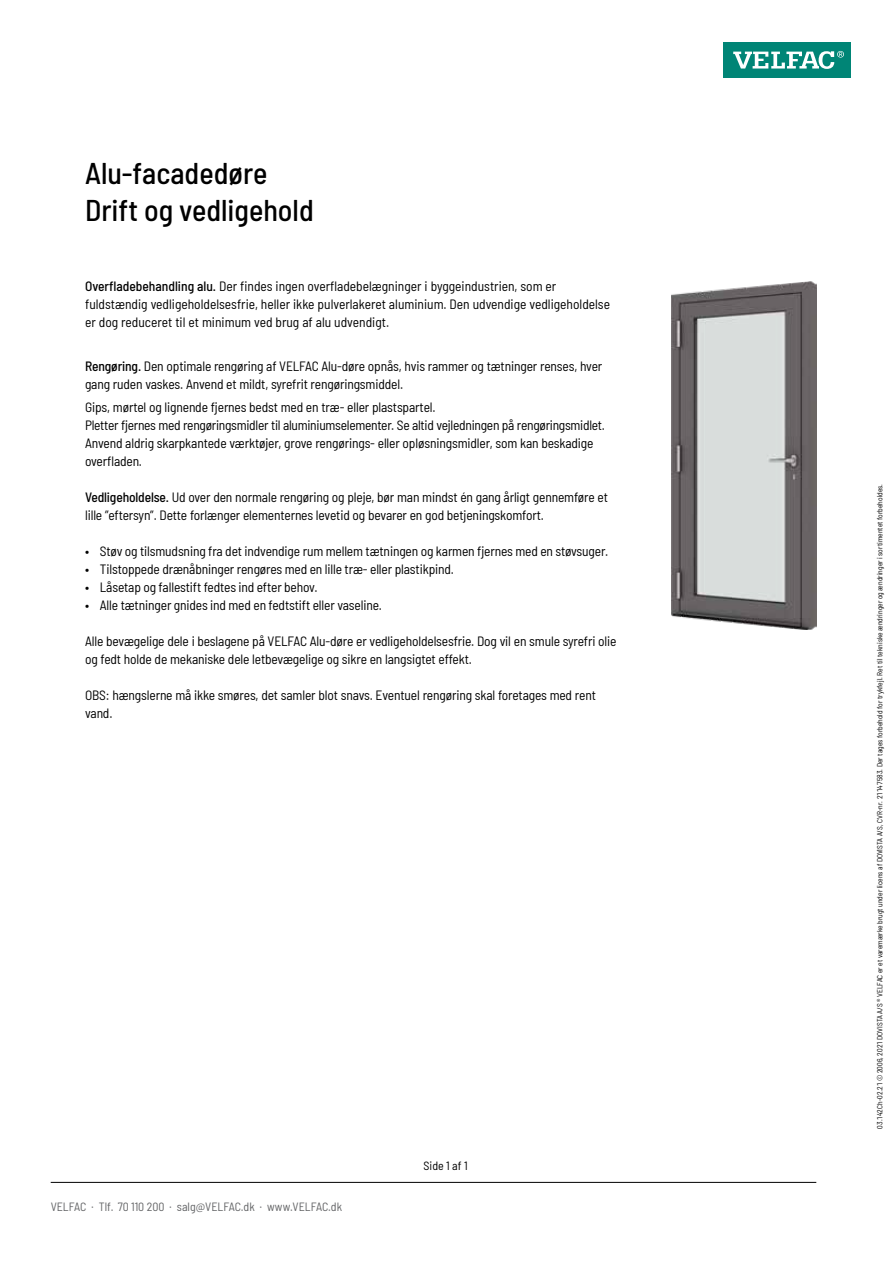
<style>
.page{position:relative;width:893px;height:1263px;background:#fff}
.page>*{position:absolute;margin:0;border:0;box-sizing:border-box;transform-origin:0 0}
.t1{font:500 semi-condensed 30px/37.5px "Barlow";color:#000}
.t2{font:semi-condensed 13.5px/18px "Barlow";letter-spacing:-.01em;color:#000}
.t3{font:semi-condensed 12px "Barlow";color:#636466}
.t4{font:semi-condensed 12px "Barlow";color:#000}
.t5{font:semi-condensed 7.5px "Barlow";color:#000}
.s1{font-weight:500}
</style>
<div class="page">
<img style="left:672px;top:281px;width:144px;height:348px">
<hr style="left:51px;top:1182px;width:765px;height:1px;background:#000">
<div style="left:723px;top:42px;width:127px;height:36px;background:#008576"></div>
<svg style="left:733px;top:51px;width:111px;height:18px"></svg>
<h1 class="t1" style="left:85px;top:152px;width:230px">Alu-facadedøre<br>Drift og vedligehold</h1>
<p class="t2" style="left:85px;top:276px;width:527px"><span class="s1">Overfladebehandling alu.</span> Der findes ingen overfladebelægninger i byggeindustrien, som er fuldstændig vedligeholdelsesfrie, heller ikke pulverlakeret aluminium. Den udvendige vedligeholdelse er dog reduceret til et minimum ved brug af alu udvendigt.</p>
<p class="t2" style="left:85px;top:356px;width:519px"><span class="s1">Rengøring.</span> Den optimale rengøring af VELFAC Alu-døre opnås, hvis rammer og tætninger renses, hver gang ruden vaskes. Anvend et mildt, syrefrit rengøringsmiddel.</p>
<p class="t2" style="left:85px;top:397px;width:521px">Gips, mørtel og lignende fjernes bedst med en træ- eller plastspartel.<br>Pletter fjernes med rengøringsmidler til aluminiumselementer. Se altid vejledningen på rengøringsmidlet.<br>Anvend aldrig skarpkantede værktøjer, grove rengørings- eller opløsningsmidler, som kan beskadige overfladen.</p>
<p class="t2" style="left:85px;top:487px;width:524px"><span class="s1">Vedligeholdelse.</span> Ud over den normale rengøring og pleje, bør man mindst én gang årligt gennemføre et lille ”eftersyn”. Dette forlænger elementernes levetid og bevarer en god betjeningskomfort.</p>
<p class="t2" style="left:85px;top:541px;width:525px">• Støv og tilsmudsning fra det indvendige rum mellem tætningen og karmen fjernes med en støvsuger.</p>
<p class="t2" style="left:85px;top:559px;width:370px">• Tilstoppede drænåbninger rengøres med en lille træ- eller plastikpind.</p>
<p class="t2" style="left:85px;top:577px;width:234px">• Låsetap og fallestift fedtes ind efter behov.</p>
<p class="t2" style="left:85px;top:595px;width:298px">• Alle tætninger gnides ind med en fedtstift eller vaseline.</p>
<p class="t2" style="left:85px;top:631px;width:533px">Alle bevægelige dele i beslagene på VELFAC Alu-døre er vedligeholdelsesfrie. Dog vil en smule syrefri olie og fedt holde de mekaniske dele letbevægelige og sikre en langsigtet effekt.</p>
<p class="t2" style="left:85px;top:685px;width:512px">OBS: hængslerne må ikke smøres, det samler blot snavs. Eventuel rengøring skal foretages med rent vand.</p>
<p class="t3" style="left:51px;top:1198px;width:293px">VELFAC . Tlf. 70 110 200 . salg@VELFAC.dk . www.VELFAC.dk</p>
<p class="t4" style="left:424px;top:1156px;width:46px">Side 1 af 1</p>
<p class="t5" style="left:874px;top:1129px;width:646px;rotate:-90deg">03.142Ch-02.21 © 2006, 2021 DOVISTA A/S ® VELFAC er et varemærke brugt under licens af DOVISTA A/S, CVR-nr. 21147583. Der tages forbehold for trykfejl. Ret til tekniske ændringer og ændringer i sortimentet forbeholdes.</p>
</div>
